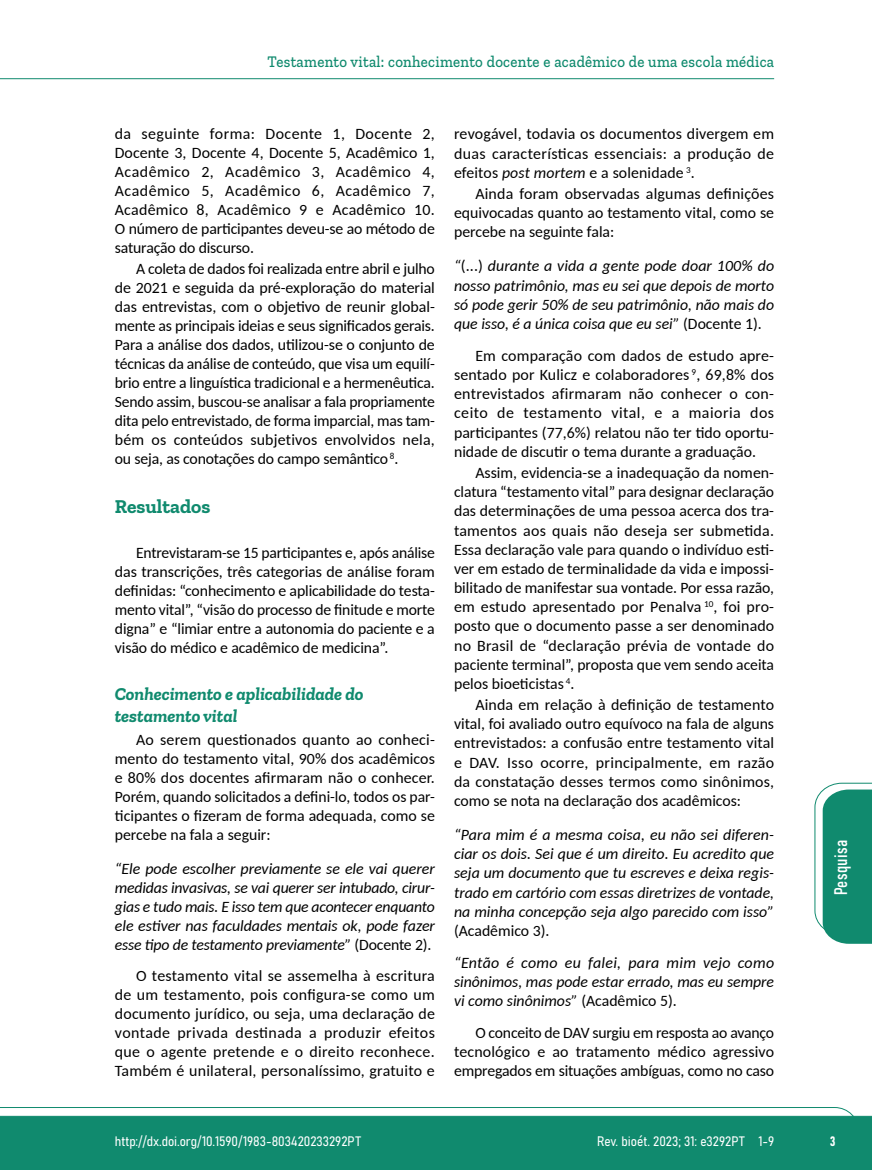
<style>
.page{position:relative;width:872px;height:1170px;background:#fff}
.page>*{position:absolute;margin:0;border:0;box-sizing:border-box;transform-origin:0 0}
.t1{font:700 19.5px "Zilla Slab";color:#108a6e}
.t2{font:italic 700 18px/21.6px "Zilla Slab";color:#108a6e}
.t3{font:18px "Bahnschrift";letter-spacing:.02em;color:#fff}
.t4{font:500 16.5px "Zilla Slab";letter-spacing:.02em;color:#108a6e;scale:.9 1}
.t5{font:15.75px/19.2px "Carlito";color:#000;text-align:justify}
.t6{font:italic 15.75px/19.2px "Carlito";color:#000;text-align:justify}
.t7{font:13.5px "Bahnschrift";color:#fff}
.s1{font-style:normal}
.s2{font-style:italic}
</style>
<div class="page">
<svg style="left:0;top:1107px;width:859px;height:62px;background:#2e9880"></svg>
<hr style="left:0;top:78px;width:774px;height:1px;background:#108a6e">
<svg style="left:814px;top:782px;width:58px;height:161px"></svg>
<p class="t4" style="left:267px;top:53px;width:564px">Testamento vital: conhecimento docente e acadêmico de uma escola médica</p>
<p class="t5" style="left:115px;top:124px;width:322px">da seguinte forma: Docente 1, Docente 2, Docente 3, Docente 4, Docente 5, Acadêmico 1, Acadêmico 2, Acadêmico 3, Acadêmico 4, Acadêmico 5, Acadêmico 6, Acadêmico 7, Acadêmico 8, Acadêmico 9 e Acadêmico 10.<br>O número de participantes deveu-se ao método de saturação do discurso.</p>
<p class="t5" style="left:115px;top:259px;width:321px;text-indent:21px">A coleta de dados foi realizada entre abril e julho de 2021 e seguida da pré-exploração do material das entrevistas, com o objetivo de reunir global&shy;mente as principais ideias e seus significados gerais.<br>Para a análise dos dados, utilizou-se o conjunto de técnicas da análise de conteúdo, que visa um equilí&shy;brio entre a linguística tradicional e a hermenêutica.<br>Sendo assim, buscou-se analisar a fala propriamente dita pelo entrevistado, de forma imparcial, mas tam&shy;bém os conteúdos subjetivos envolvidos nela, ou seja, as conotações do campo semântico <sup>8</sup>.</p>
<p class="t1" style="left:115px;top:495px;width:97px">Resultados</p>
<p class="t5" style="left:115px;top:542px;width:321px;text-indent:21px">Entrevistaram-se 15 participantes e, após análise das transcrições, três categorias de análise foram definidas: “conhecimento e aplicabilidade do testa&shy;mento vital”, “visão do processo de finitude e morte digna” e “limiar entre a autonomia do paciente e a visão do médico e acadêmico de medicina”.</p>
<p class="t2" style="left:115px;top:683px;width:250px">Conhecimento e aplicabilidade do testamento vital</p>
<p class="t5" style="left:115px;top:729px;width:321px;text-indent:21px">Ao serem questionados quanto ao conheci&shy;mento do testamento vital, 90% dos acadêmicos e 80% dos docentes afirmaram não o conhecer.<br>Porém, quando solicitados a defini-lo, todos os par&shy;ticipantes o fizeram de forma adequada, como se percebe na fala a seguir:</p>
<p class="t6" style="left:115px;top:858px;width:322px">“Ele pode escolher previamente se ele vai querer medidas invasivas, se vai querer ser intubado, cirur&shy;gias e tudo mais. E isso tem que acontecer enquanto ele estiver nas faculdades mentais ok, pode fazer esse tipo de testamento previamente” <span class="s1">(Docente 2).</span></p>
<p class="t5" style="left:115px;top:965px;width:321px;text-indent:21px">O testamento vital se assemelha à escritura de um testamento, pois configura-se como um documento jurídico, ou seja, uma declaração de vontade privada destinada a produzir efeitos que o agente pretende e o direito reconhece.<br>Também é unilateral, personalíssimo, gratuito e</p>
<p class="t5" style="left:454px;top:124px;width:322px">revogável, todavia os documentos divergem em duas características essenciais: a produção de efeitos <span class="s2">post mortem</span> e a solenidade <sup>3</sup>.</p>
<p class="t5" style="left:454px;top:183px;width:321px;text-indent:21px">Ainda foram observadas algumas definições equivocadas quanto ao testamento vital, como se percebe na seguinte fala:</p>
<p class="t6" style="left:454px;top:256px;width:321px">“<span class="s1">(...)</span> durante a vida a gente pode doar 100% do nosso patrimônio, mas eu sei que depois de morto só pode gerir 50% de seu patrimônio, não mais do que isso, é a única coisa que eu sei” <span class="s1">(Docente 1).</span></p>
<p class="t5" style="left:454px;top:345px;width:321px;text-indent:21px">Em comparação com dados de estudo apre&shy;sentado por Kulicz e colaboradores <sup>9</sup>, 69,8% dos entrevistados afirmaram não conhecer o con&shy;ceito de testamento vital, e a maioria dos participantes (77,6%) relatou não ter tido oportu&shy;nidade de discutir o tema durante a graduação.</p>
<p class="t5" style="left:454px;top:462px;width:321px;text-indent:21px">Assim, evidencia-se a inadequação da nomen&shy;clatura “testamento vital” para designar declaração das determinações de uma pessoa acerca dos tra&shy;tamentos aos quais não deseja ser submetida.<br>Essa declaração vale para quando o indivíduo esti&shy;ver em estado de terminalidade da vida e impossi&shy;bilitado de manifestar sua vontade. Por essa razão, em estudo apresentado por Penalva <sup>10</sup>, foi pro&shy;posto que o documento passe a ser denominado no Brasil de “declaração prévia de vontade do paciente terminal”, proposta que vem sendo aceita pelos bioeticistas <sup>4</sup>.</p>
<p class="t5" style="left:454px;top:694px;width:321px;text-indent:21px">Ainda em relação à definição de testamento vital, foi avaliado outro equívoco na fala de alguns entrevistados: a confusão entre testamento vital e DAV. Isso ocorre, principalmente, em razão da constatação desses termos como sinônimos, como se nota na declaração dos acadêmicos:</p>
<p class="t6" style="left:454px;top:824px;width:322px">“Para mim é a mesma coisa, eu não sei diferen&shy;ciar os dois. Sei que é um direito. Eu acredito que seja um documento que tu escreves e deixa regis&shy;trado em cartório com essas diretrizes de vontade, na minha concepção seja algo parecido com isso”</p>
<p class="t5" style="left:454px;top:920px;width:97px">(Acadêmico 3).</p>
<p class="t6" style="left:454px;top:952px;width:321px">“Então é como eu falei, para mim vejo como sinônimos, mas pode estar errado, mas eu sempre vi como sinônimos” <span class="s1">(Acadêmico 5).</span></p>
<p class="t5" style="left:454px;top:1022px;width:321px;text-indent:21px">O conceito de DAV surgiu em resposta ao avanço tecnológico e ao tratamento médico agressivo empregados em situações ambíguas, como no caso</p>
<p class="t3" style="left:827px;top:895px;width:57px;rotate:-90deg">Pesquisa</p>
<p class="t7" style="left:115px;top:1131px;width:248px">http://dx.doi.org/10.1590/1983-803420233292PT</p>
<p class="t7" style="left:597px;top:1131px;width:178px">Rev. bioét. 2023; 31: e3292PT 1-9</p>
<p class="t7" style="left:830px;top:1130px;width:7px">3</p>
</div>
